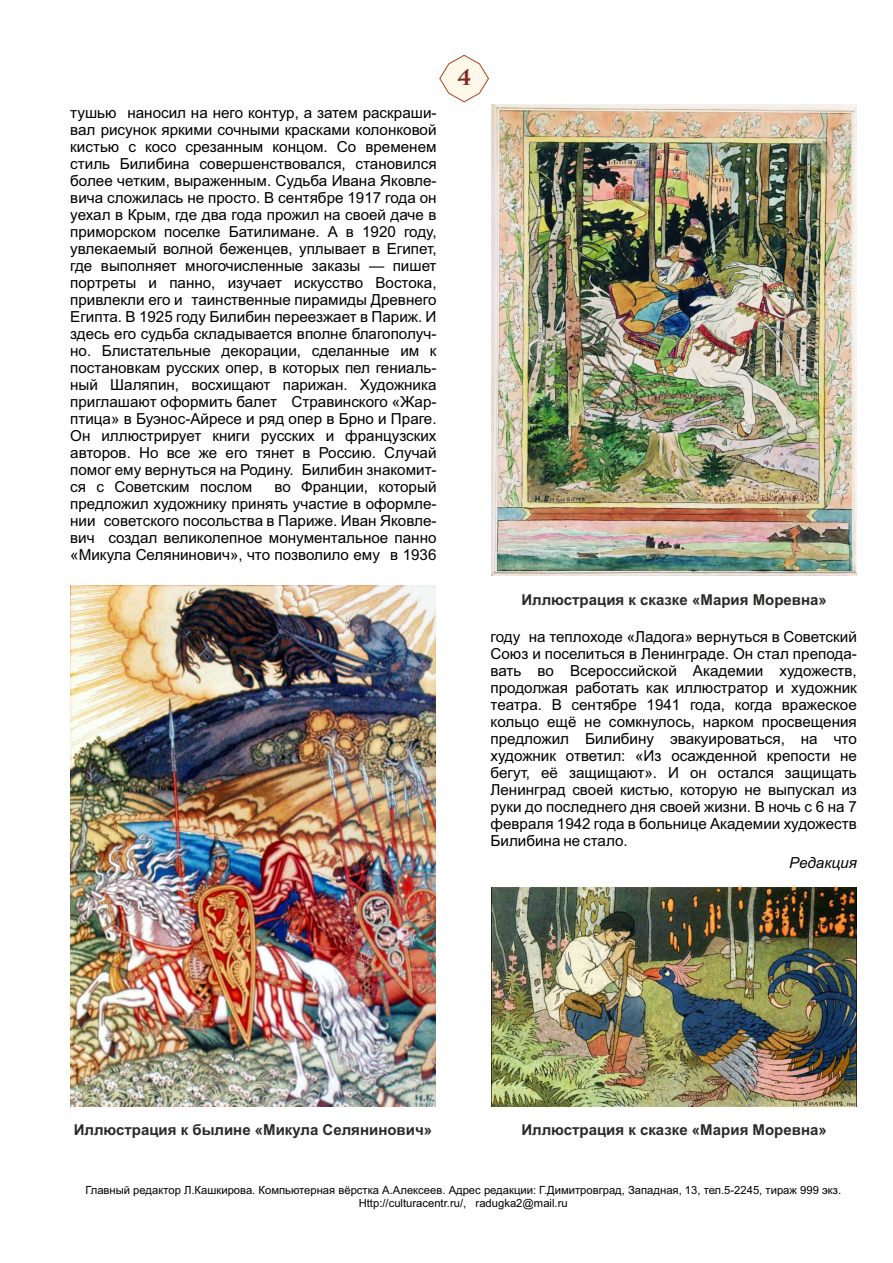
<style>
.page{position:relative;width:893px;height:1263px;background:#fff}
.page>*{position:absolute;margin:0;border:0;box-sizing:border-box;transform-origin:0 0}
.t1{font:22.5px "Izhitsa";color:#81291e}
.t2{font:15.15px/17px "Arial";color:#000;text-align:justify}
.t3{font:italic 15.15px "Arial";color:#000}
.t4{font:700 15px "Arial";color:#2b2a29}
.t5{font:11.25px/12.9px "Arial";color:#000;text-align:center}
</style>
<div class="page">
<img style="left:491px;top:887px;width:366px;height:220px">
<img style="left:70px;top:586px;width:366px;height:521px">
<svg style="left:439px;top:54px;width:50px;height:49px"></svg>
<img style="left:491px;top:105px;width:366px;height:471px">
<p class="t2" style="left:70px;top:106px;width:368px">тушью наносил на него контур, а затем раскраши&shy;вал рисунок яркими сочными красками колонковой кистью с косо срезанным концом. Со временем стиль Билибина совершенствовался, становился более четким, выраженным. Судьба Ивана Яковле&shy;вича сложилась не просто. В сентябре 1917 года он уехал в Крым, где два года прожил на своей даче в приморском поселке Батилимане. А в 1920 году, увлекаемый волной беженцев, уплывает в Египет, где выполняет многочисленные заказы — пишет портреты и панно, изучает искусство Востока, привлекли его и таинственные пирамиды Древнего Египта. В 1925 году Билибин переезжает в Париж. И здесь его судьба складывается вполне благополуч&shy;но. Блистательные декорации, сделанные им к постановкам русских опер, в которых пел гениаль&shy;ный Шаляпин, восхищают парижан. Художника приглашают оформить балет Стравинского «Жар&shy;птица» в Буэнос-Айресе и ряд опер в Брно и Праге.<br>Он иллюстрирует книги русских и французских авторов. Но все же его тянет в Россию. Случай помог ему вернуться на Родину. Билибин знакомит&shy;ся с Советским послом</p>
<p class="t2" style="left:70px;top:480px;width:368px;text-indent:204px">во Франции, который предложил художнику принять участие в оформле&shy;нии советского посольства в Париже. Иван Яковле&shy;вич создал великолепное монументальное панно «Микула Селянинович», что позволило ему в 1936</p>
<h1 class="t1" style="left:457px;top:67px;width:15px">4</h1>
<p class="t4" style="left:521px;top:594px;width:307px">Иллюстрация к сказке «Мария Моревна»</p>
<p class="t2" style="left:490px;top:629px;width:368px">году на теплоходе «Ладога» вернуться в Советский Союз и поселиться в Ленинграде. Он стал препода&shy;вать во Всероссийской Академии художеств, продолжая работать как иллюстратор и художник театра. В сентябре 1941 года, когда вражеское кольцо ещё не сомкнулось, нарком просвещения предложил Билибину эвакуироваться, на что художник ответил: «Из осажденной крепости не бегут, её защищают». И он остался защищать Ленинград своей кистью, которую не выпускал из руки до последнего дня своей жизни. В ночь с 6 на 7 февраля 1942 года в больнице Академии художеств Билибина не стало.</p>
<p class="t3" style="left:789px;top:857px;width:69px">Редакция</p>
<p class="t4" style="left:74px;top:1124px;width:360px">Иллюстрация к былине «Микула Селянинович»</p>
<p class="t4" style="left:521px;top:1124px;width:307px">Иллюстрация к сказке «Мария Моревна»</p>
<p class="t5" style="left:85px;top:1184px;width:757px">Главный редактор Л.Кашкирова. Компьютерная вёрстка А.Алексеев. Адрес редакции: Г.Димитровград, Западная, 13, тел.5-2245, тираж 999 экз.<br>Http://culturacentr.ru/, radugka2@mail.ru</p>
</div>
